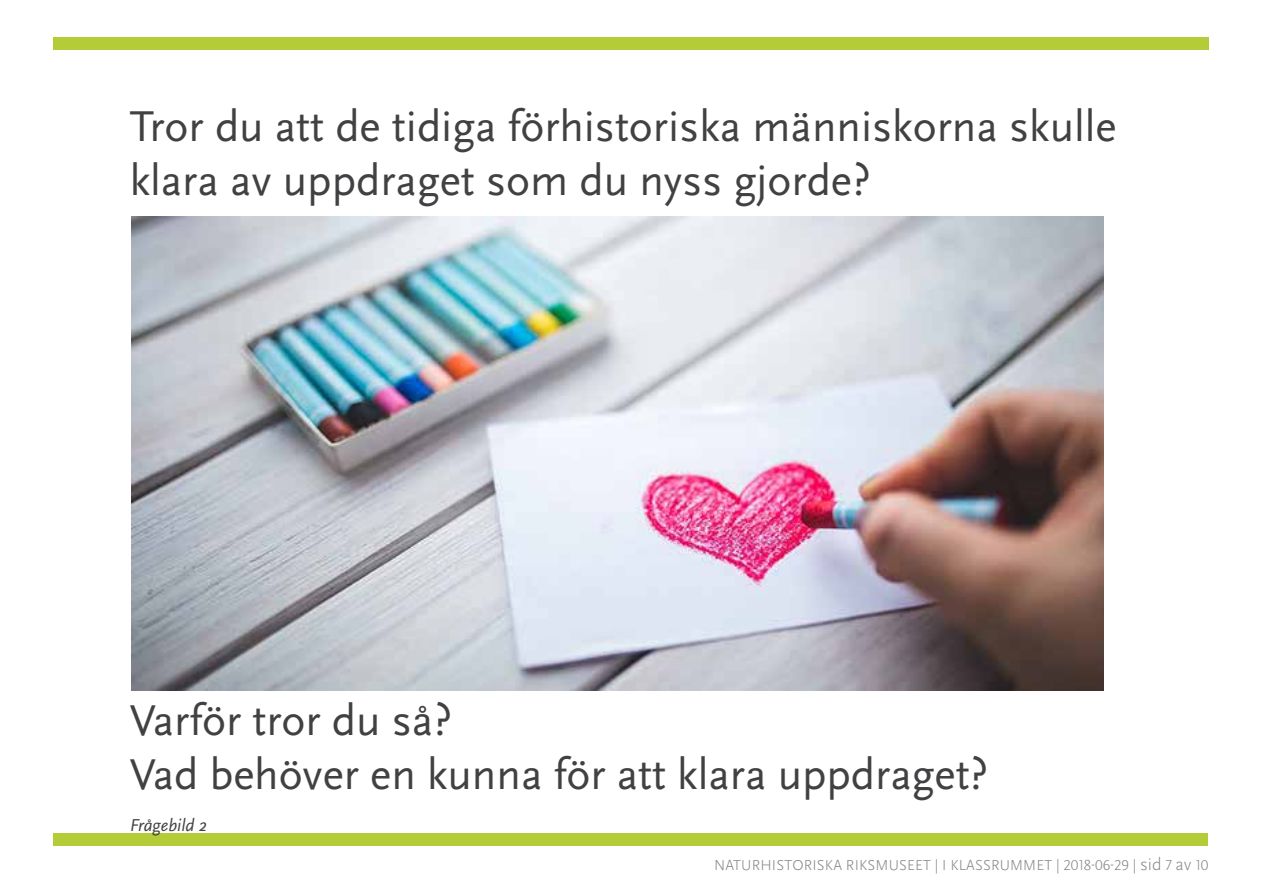
<style>
.page{position:relative;width:1263px;height:893px;background:#fff}
.page>*{position:absolute;margin:0;border:0;box-sizing:border-box;transform-origin:0 0}
.t1{font:45px/54px "Scala Sans Pro";color:#414042}
.t2{font:italic 18px "Scala Sans Pro";color:#414042}
.t3{font:300 15px "Scala Sans Pro";letter-spacing:.01em;color:#808285}
.s1{font-size:18px}
</style>
<div class="page">
<div style="left:53px;top:37px;width:1155px;height:12px;background:#b4cc38"></div>
<div style="left:53px;top:833px;width:1155px;height:13px;background:#b4cc38"></div>
<img style="left:131px;top:216px;width:972px;height:474px">
<p class="t1" style="left:130px;top:99px;width:988px">Tror du att de tidiga förhistoriska människorna skulle klara av uppdraget som du nyss gjorde?</p>
<p class="t1" style="left:130px;top:693px;width:860px">Varför tror du så?<br>Vad behöver en kunna för att klara uppdraget?</p>
<p class="t2" style="left:130px;top:814px;width:78px">Frågebild 2</p>
<p class="t3" style="left:714px;top:856px;width:496px">NATURHISTORISKA RIKSMUSEET | I KLASSRUMMET | 2018-06-29 | <span class="s1">sid</span> 7 <span class="s1">av</span> 10</p>
</div>
